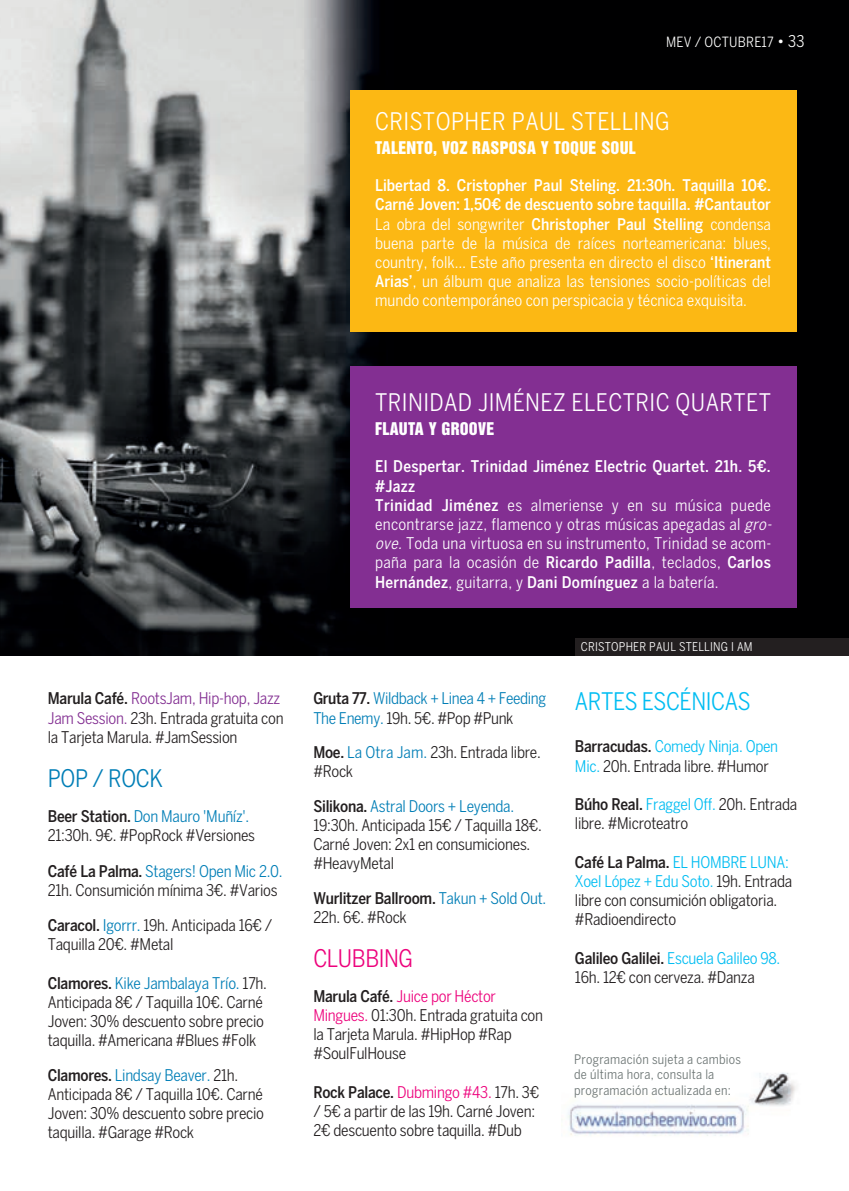
<style>
.page{position:relative;width:849px;height:1191px;background:#fff}
.page>*{position:absolute;margin:0;border:0;box-sizing:border-box;transform-origin:0 0}
.t1{font:condensed 24px "Benton Sans";letter-spacing:.015em;color:#fff}
.t2{font:condensed 24px "Benton Sans";letter-spacing:-.015em;color:#01bdf2}
.t3{font:condensed 24px "Benton Sans";letter-spacing:-.015em;color:#007eb6}
.t4{font:condensed 24px "Benton Sans";letter-spacing:-.015em;color:#ed027c}
.t5{font:condensed 16px/19.2px "Benton Sans";letter-spacing:-.015em;color:#231f20}
.t6{font:condensed 16px/19.2px "Benton Sans";letter-spacing:.015em;color:#fff}
.t7{font:condensed 16px/19.2px "Benton Sans";letter-spacing:-.02em;color:#007eb6}
.t8{font:500 condensed 16px/19.2px "Benton Sans";letter-spacing:-.015em;color:#231f20}
.t9{font:16px "Helvetica Inserat";letter-spacing:.015em;color:#fff}
.t10{font:condensed 14px "Benton Sans";letter-spacing:.015em;color:#fff}
.t11{font:condensed 13px/15.6px "Benton Sans";letter-spacing:.015em;color:#6a7372}
.t12{font:condensed 12px "Benton Sans";letter-spacing:.015em;color:#fff}
.s1{font-size:16px}
.s2{font-weight:500}
.s3{color:#832f92}
.s4{color:#007eb6}
.s5{font-style:italic}
.s6{font-weight:500;color:#231f20}
.s7{color:#231f20}
.s8{font-weight:400;color:#007eb6}
.s9{font-weight:400}
.s10{color:#ed027c}
.s11{color:#01bdf2}
</style>
<div class="page">
<img style="left:0;top:0;width:849px;height:655px">
<div style="left:575px;top:638px;width:274px;height:17px;background:#231f20"></div>
<div style="left:350px;top:366px;width:446px;height:242px;background:#832f92"></div>
<div style="left:350px;top:90px;width:446px;height:241px;background:#fcb814"></div>
<img style="left:561px;top:1072px;width:235px;height:64px">
<p class="t10" style="left:666px;top:33px;width:140px">MEV / OCTUBRE17 <span class="s1">• 33</span></p>
<h1 class="t1" style="left:375px;top:107px;width:296px">CRISTOPHER PAUL STELLING</h1>
<p class="t9" style="left:375px;top:141px;width:262px">TALENTO, VOZ RASPOSA Y TOQUE SOUL</p>
<p class="t6" style="left:375px;top:176px;width:397px;text-align:justify"><span class="s2">Libertad 8. Cristopher Paul Steling. 21:30h. Taquilla 10€.<br>Carné Joven: 1,50€ de descuento sobre taquilla. #Cantautor </span>La obra del songwriter <span class="s2">Christopher Paul Stelling</span> condensa buena parte de la música de raíces norteamericana: blues, country, folk… Este año presenta en directo el disco <span class="s2">‘Itinerant Arias’</span>, un álbum que analiza las tensiones socio-políticas del mundo contemporáneo con perspicacia y técnica exquisita.</p>
<p class="t5" style="left:48px;top:689px;width:237px"><span class="s2">Marula Café.</span> <span class="s3">RootsJam, Hip-hop, Jazz<br>Jam Session.</span> 23h. Entrada gratuita con la Tarjeta Marula. #JamSession</p>
<h1 class="t3" style="left:48px;top:764px;width:116px">POP / ROCK</h1>
<p class="t5" style="left:48px;top:806px;width:209px"><span class="s2">Beer Station.</span> <span class="s4">Don Mauro 'Muñíz'.<br></span>21:30h. 9€. #PopRock #Versiones</p>
<p class="t5" style="left:48px;top:862px;width:236px"><span class="s2">Café La Palma.</span> <span class="s4">Stagers! Open Mic 2.0.<br></span>21h. Consumición mínima 3€. #Varios</p>
<p class="t5" style="left:48px;top:915px;width:226px"><span class="s2">Caracol.</span> <span class="s4">Igorrr.</span> 19h. Anticipada 16€ /<br>Taquilla 20€. #Metal</p>
<p class="t5" style="left:48px;top:973px;width:221px"><span class="s2">Clamores.</span> <span class="s4">Kike Jambalaya Trío.</span> 17h.<br>Anticipada 8€ / Taquilla 10€. Carné Joven: 30% descuento sobre precio taquilla. #Americana #Blues #Folk</p>
<p class="t5" style="left:48px;top:1065px;width:218px"><span class="s2">Clamores.</span> <span class="s4">Lindsay Beaver.</span> 21h.<br>Anticipada 8€ / Taquilla 10€. Carné<br>Joven: 30% descuento sobre precio taquilla. #Garage #Rock</p>
<h1 class="t1" style="left:375px;top:388px;width:397px">TRINIDAD JIMéNEZ ELECTRIC QUARTET</h1>
<p class="t9" style="left:375px;top:422px;width:121px">FLAUTA Y GROOVE</p>
<p class="t6" style="left:375px;top:457px;width:400px"><span class="s2">El Despertar. Trinidad Jiménez Electric Quartet. 21h. 5€. #Jazz<br>Trinidad Jiménez</span> es almeriense y en su música puede encontrarse jazz, flamenco y otras músicas apegadas al <span class="s5">gro&shy;ove.</span>Toda una virtuosa en su instrumento, Trinidad se acom&shy;paña para la ocasión de <span class="s2">Ricardo Padilla</span>, teclados, <span class="s2">Carlos Hernández</span>, guitarra, y <span class="s2">Dani Domínguez</span> a la batería.</p>
<p class="t7" style="left:313px;top:689px;width:234px"><span class="s6">Gruta 77.</span> Wildback + Linea 4 + Feeding<br>The Enemy. <span class="s7">19h. 5€. #Pop #Punk</span></p>
<p class="t5" style="left:313px;top:743px;width:229px"><span class="s2">Moe.</span> <span class="s4">La Otra Jam.</span> 23h. Entrada libre. #Rock</p>
<p class="t5" style="left:313px;top:796px;width:230px"><span class="s2">Silikona.</span> <span class="s4">Astral Doors + Leyenda.<br></span>19:30h. Anticipada 15€ / Taquilla 18€.<br>Carné Joven: 2x1 en consumiciones. #HeavyMetal</p>
<p class="t8" style="left:313px;top:888px;width:234px">Wurlitzer Ballroom. <span class="s8">Takun + Sold Out.<br></span><span class="s9">22h. 6€. #Rock</span></p>
<h1 class="t4" style="left:313px;top:944px;width:101px">CLUBBING</h1>
<p class="t5" style="left:313px;top:986px;width:231px"><span class="s2">Marula Café.</span> <span class="s10">Juice por Héctor<br>Mingues.</span> 01:30h. Entrada gratuita con la Tarjeta Marula. #HipHop #Rap #SoulFulHouse</p>
<p class="t5" style="left:313px;top:1082px;width:227px"><span class="s2">Rock Palace.</span> <span class="s10">Dubmingo #43.</span> 17h. 3€ / 5€ a partir de las 19h. Carné Joven:<br>2€ descuento sobre taquilla. #Dub</p>
<p class="t12" style="left:581px;top:639px;width:173px">CRISTOPHER PAUL STELLING I AM</p>
<h1 class="t2" style="left:575px;top:688px;width:177px">ARTES ESCéNICAS</h1>
<p class="t5" style="left:575px;top:737px;width:205px"><span class="s2">Barracudas.</span> <span class="s11">Comedy Ninja. Open<br>Mic.</span> 20h. Entrada libre. #Humor</p>
<p class="t5" style="left:575px;top:795px;width:224px"><span class="s2">Búho Real.</span> <span class="s11">Fraggel Off.</span> 20h. Entrada libre. #Microteatro</p>
<p class="t5" style="left:575px;top:852px;width:219px"><span class="s2">Café La Palma.</span> <span class="s11">EL HOMBRE LUNA:<br>Xoel López + Edu Soto.</span> 19h. Entrada libre con consumición obligatoria. #Radioendirecto</p>
<p class="t5" style="left:575px;top:948px;width:207px"><span class="s2">Galileo Galilei.</span> <span class="s11">Escuela Galileo 98.<br></span>16h. 12€ con cerveza. #Danza</p>
<p class="t11" style="left:574px;top:1051px;width:168px">Programación sujeta a cambios de última hora, consulta la programación actualizada en:</p>
</div>
